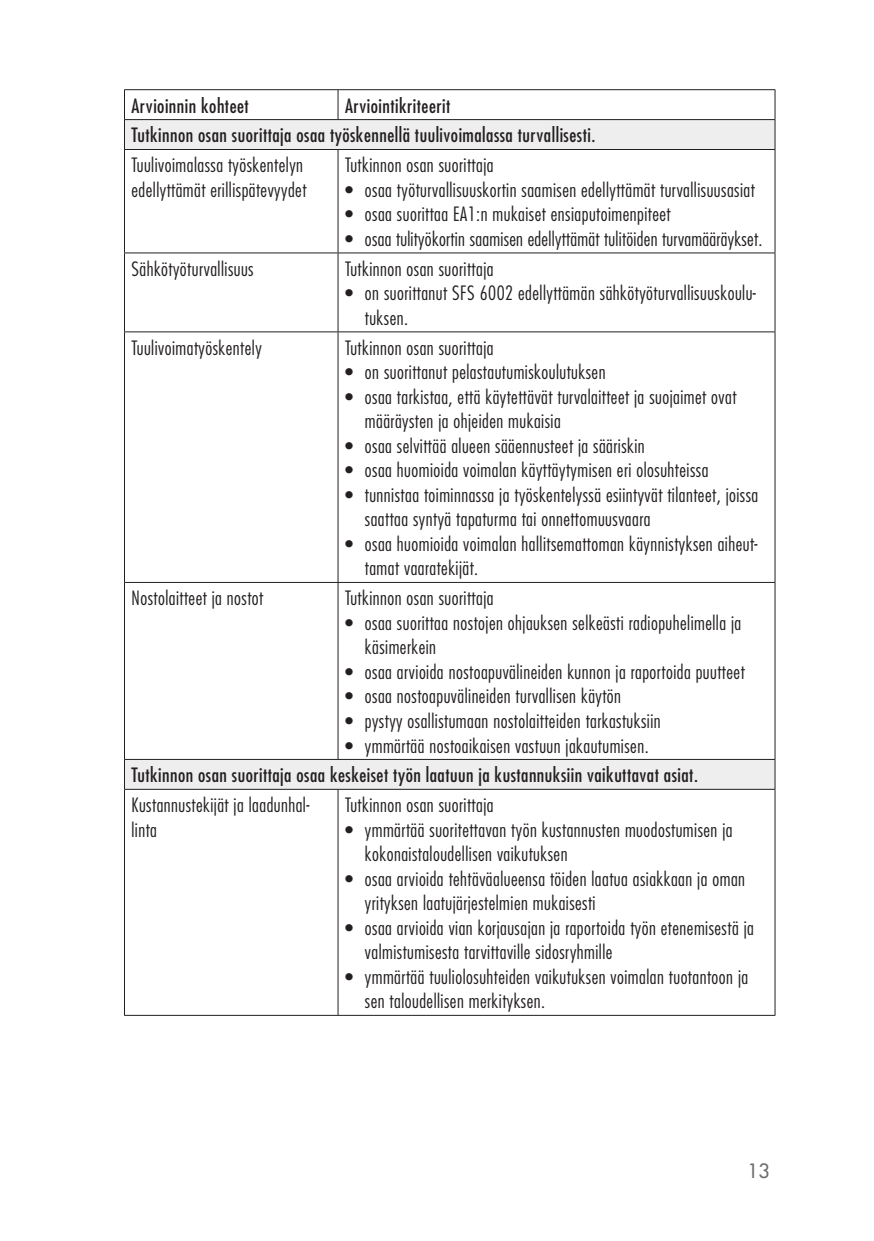
<style>
.page{position:relative;width:874px;height:1241px;background:#fff}
.page>*{position:absolute;margin:0;border:0;box-sizing:border-box;transform-origin:0 0}
.t1{font:300 condensed 19.25px/24.5px "Futura Std";letter-spacing:.025em;color:#231f20}
.t2{font:condensed 19.25px/29.9px "Futura Std";letter-spacing:.025em;color:#231f20}
.t3{font:500 19.25px "Futura Std";color:#6c6d70}
</style>
<div class="page">
<svg style="left:125px;top:120px;width:649px;height:668px"></svg>
<hr style="left:124px;top:89px;width:214px;height:1px;background:#231f20">
<hr style="left:338px;top:89px;width:437px;height:1px;background:#231f20">
<svg style="left:337px;top:90px;width:1px;height:29px"></svg>
<hr style="left:124px;top:119px;width:214px;height:1px;background:#231f20">
<svg style="left:124px;top:90px;width:1px;height:59px"></svg>
<hr style="left:338px;top:119px;width:437px;height:1px;background:#231f20">
<svg style="left:774px;top:90px;width:1px;height:59px"></svg>
<hr style="left:124px;top:149px;width:214px;height:1px;background:#231f20">
<hr style="left:124px;top:150px;width:1px;height:102px;background:#231f20">
<hr style="left:338px;top:149px;width:437px;height:1px;background:#231f20">
<hr style="left:337px;top:150px;width:1px;height:102px;background:#231f20">
<hr style="left:774px;top:150px;width:1px;height:102px;background:#231f20">
<hr style="left:124px;top:252px;width:214px;height:1px;background:#231f20">
<hr style="left:124px;top:253px;width:1px;height:78px;background:#231f20">
<hr style="left:338px;top:252px;width:437px;height:1px;background:#231f20">
<hr style="left:337px;top:253px;width:1px;height:78px;background:#231f20">
<hr style="left:774px;top:253px;width:1px;height:78px;background:#231f20">
<hr style="left:124px;top:331px;width:214px;height:1px;background:#231f20">
<hr style="left:124px;top:332px;width:1px;height:250px;background:#231f20">
<hr style="left:338px;top:331px;width:437px;height:1px;background:#231f20">
<hr style="left:337px;top:332px;width:1px;height:250px;background:#231f20">
<hr style="left:774px;top:332px;width:1px;height:250px;background:#231f20">
<hr style="left:124px;top:582px;width:214px;height:1px;background:#231f20">
<hr style="left:124px;top:582px;width:1px;height:177px;background:#231f20">
<hr style="left:338px;top:582px;width:437px;height:1px;background:#231f20">
<hr style="left:337px;top:582px;width:1px;height:177px;background:#231f20">
<hr style="left:774px;top:582px;width:1px;height:177px;background:#231f20">
<hr style="left:124px;top:759px;width:214px;height:1px;background:#231f20">
<svg style="left:124px;top:759px;width:1px;height:29px"></svg>
<hr style="left:338px;top:759px;width:437px;height:1px;background:#231f20">
<svg style="left:774px;top:760px;width:1px;height:28px"></svg>
<hr style="left:124px;top:788px;width:214px;height:1px;background:#231f20">
<hr style="left:124px;top:789px;width:1px;height:225px;background:#231f20">
<hr style="left:338px;top:788px;width:437px;height:1px;background:#231f20">
<hr style="left:337px;top:789px;width:1px;height:225px;background:#231f20">
<hr style="left:774px;top:789px;width:1px;height:225px;background:#231f20">
<hr style="left:124px;top:1014px;width:214px;height:1px;background:#231f20">
<hr style="left:338px;top:1014px;width:437px;height:1px;background:#231f20">
<p class="t2" style="left:131px;top:90px;width:465px;text-indent:213px">Arviointikriteerit<br>Tutkinnon osan suorittaja osaa työskennellä tuulivoimalassa turvallisesti.</p>
<p class="t1" style="left:131px;top:153px;width:176px">Tuulivoimalassa työskentelyn edellyttämät erillispätevyydet</p>
<p class="t1" style="left:345px;top:153px;width:150px">Tutkinnon osan suorittaja</p>
<p class="t2" style="left:131px;top:90px;width:119px">Arvioinnin kohteet</p>
<p class="t1" style="left:345px;top:177px;width:411px">• osaa työturvallisuuskortin saamisen edellyttämät turvallisuusasiat</p>
<p class="t1" style="left:345px;top:202px;width:327px">• osaa suorittaa EA1:n mukaiset ensiaputoimenpiteet</p>
<p class="t1" style="left:345px;top:226px;width:418px">• osaa tulityökortin saamisen edellyttämät tulitöiden turvamääräykset.</p>
<p class="t1" style="left:131px;top:256px;width:124px">Sähkötyöturvallisuus</p>
<p class="t1" style="left:345px;top:256px;width:150px">Tutkinnon osan suorittaja</p>
<p class="t1" style="left:365px;top:281px;width:392px;text-indent:-20px">• on suorittanut SFS 6002 edellyttämän sähkötyöturvallisuuskoulu&shy;tuksen.</p>
<p class="t1" style="left:131px;top:335px;width:132px">Tuulivoimatyöskentely</p>
<p class="t1" style="left:345px;top:335px;width:150px">Tutkinnon osan suorittaja</p>
<p class="t1" style="left:345px;top:360px;width:262px">• on suorittanut pelastautumiskoulutuksen</p>
<p class="t1" style="left:365px;top:384px;width:373px;text-indent:-20px">• osaa tarkistaa, että käytettävät turvalaitteet ja suojaimet ovat määräysten ja ohjeiden mukaisia</p>
<p class="t1" style="left:345px;top:433px;width:301px">• osaa selvittää alueen sääennusteet ja sääriskin</p>
<p class="t1" style="left:345px;top:458px;width:364px">• osaa huomioida voimalan käyttäytymisen eri olosuhteissa</p>
<p class="t1" style="left:365px;top:482px;width:395px;text-indent:-20px">• tunnistaa toiminnassa ja työskentelyssä esiintyvät tilanteet, joissa saattaa syntyä tapaturma tai onnettomuusvaara</p>
<p class="t1" style="left:365px;top:531px;width:394px;text-indent:-20px">• osaa huomioida voimalan hallitsemattoman käynnistyksen aiheut&shy;tamat vaaratekijät.</p>
<p class="t1" style="left:131px;top:586px;width:133px">Nostolaitteet ja nostot</p>
<p class="t1" style="left:345px;top:586px;width:150px">Tutkinnon osan suorittaja</p>
<p class="t1" style="left:365px;top:610px;width:378px;text-indent:-20px">• osaa suorittaa nostojen ohjauksen selkeästi radiopuhelimella ja käsimerkein</p>
<p class="t1" style="left:345px;top:659px;width:401px">• osaa arvioida nostoapuvälineiden kunnon ja raportoida puutteet</p>
<p class="t1" style="left:345px;top:684px;width:277px">• osaa nostoapuvälineiden turvallisen käytön</p>
<p class="t1" style="left:345px;top:708px;width:317px">• pystyy osallistumaan nostolaitteiden tarkastuksiin</p>
<p class="t1" style="left:345px;top:733px;width:305px">• ymmärtää nostoaikaisen vastuun jakautumisen.</p>
<p class="t2" style="left:131px;top:760px;width:567px">Tutkinnon osan suorittaja osaa keskeiset työn laatuun ja kustannuksiin vaikuttavat asiat.</p>
<p class="t1" style="left:131px;top:792px;width:179px">Kustannustekijät ja laadunhal&shy;linta</p>
<p class="t1" style="left:345px;top:792px;width:150px">Tutkinnon osan suorittaja</p>
<p class="t1" style="left:365px;top:817px;width:369px;text-indent:-20px">• ymmärtää suoritettavan työn kustannusten muodostumisen ja kokonaistaloudellisen vaikutuksen</p>
<p class="t1" style="left:365px;top:866px;width:381px;text-indent:-20px">• osaa arvioida tehtäväalueensa töiden laatua asiakkaan ja oman yrityksen laatujärjestelmien mukaisesti</p>
<p class="t1" style="left:365px;top:915px;width:390px;text-indent:-20px">• osaa arvioida vian korjausajan ja raportoida työn etenemisestä ja valmistumisesta tarvittaville sidosryhmille</p>
<p class="t1" style="left:365px;top:964px;width:384px;text-indent:-20px">• ymmärtää tuuliolosuhteiden vaikutuksen voimalan tuotantoon ja sen taloudellisen merkityksen.</p>
<p class="t3" style="left:747px;top:1158px;width:24px">13</p>
</div>
